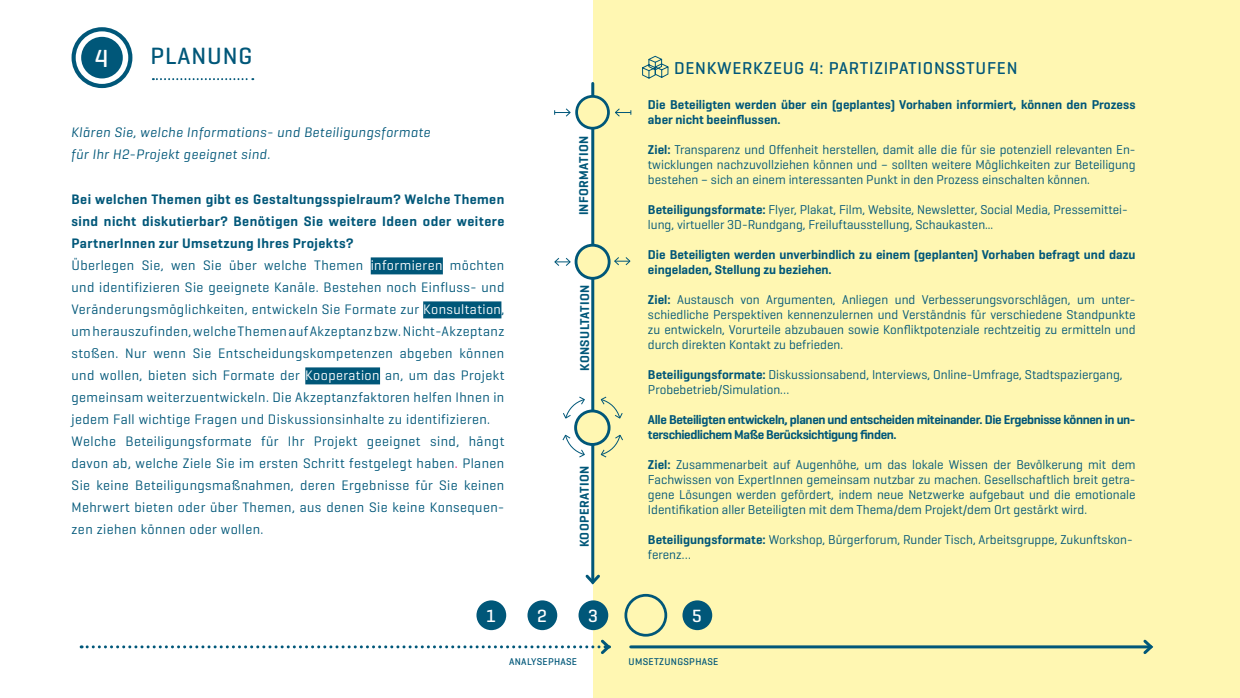
<style>
.page{position:relative;width:1240px;height:698px;background:#fff}
.page>*{position:absolute;margin:0;border:0;box-sizing:border-box;transform-origin:0 0}
.t1{font:500 25.2px "Geogrotesque";color:#fff}
.t2{font:500 24px "Geogrotesque";letter-spacing:.04em;color:#005779}
.t3{font:500 18px "Geogrotesque";color:#fff}
.t4{font:500 17.5px "Geogrotesque";letter-spacing:.04em;color:#005779}
.t5{font:14px/22px "Geogrotesque";letter-spacing:.03em;color:#005779}
.t6{font:italic 14px/22px "Geogrotesque";letter-spacing:.03em;color:#005779}
.t7{font:13px/15px "Geogrotesque";color:#005779;text-align:justify}
.t8{font:600 13px/15px "Geogrotesque";color:#005779}
.t9{font:600 13px/15px "Geogrotesque";letter-spacing:-.03em;color:#005779}
.t10{font:600 13px "Geogrotesque";letter-spacing:.03em;color:#005779}
.t11{font:500 10px "Geogrotesque";letter-spacing:.03em;color:#005779}
.s1{font-weight:600}
.s2{color:#fff}
.s3{color:#e6007d}
</style>
<div class="page">
<div style="left:371px;top:257px;width:72px;height:17px;background:#005779"></div>
<div style="left:423px;top:301px;width:78px;height:17px;background:#005779"></div>
<div style="left:305px;top:367px;width:75px;height:17px;background:#005779"></div>
<div style="left:594px;top:0;width:646px;height:698px;background:#fff7b2"></div>
<div style="left:476px;top:600px;width:30px;height:30px;background:#005779;border-radius:50%"></div>
<div style="left:527px;top:600px;width:30px;height:30px;background:#005779;border-radius:50%"></div>
<div style="left:579px;top:600px;width:29px;height:30px;background:#005779;border-radius:50%"></div>
<div style="left:682px;top:600px;width:30px;height:30px;background:#005779;border-radius:50%"></div>
<svg style="left:642px;top:56px;width:27px;height:23px"></svg>
<div style="left:72px;top:27px;width:60px;height:61px;border:4px solid #005779;border-radius:50%"></div>
<div style="left:81px;top:37px;width:42px;height:41px;background:#005779;border-radius:50%"></div>
<svg style="left:153px;top:78px;width:100px;height:2px"></svg>
<div style="left:624px;top:594px;width:43px;height:43px;border:3px solid #005779;border-radius:50%"></div>
<svg style="left:81px;top:637px;width:530px;height:20px"></svg>
<hr style="left:631px;top:645px;width:520px;height:3px;background:#005779">
<svg style="left:1141px;top:639px;width:13px;height:15px"></svg>
<hr style="left:591px;top:83px;width:3px;height:499px;background:#005779">
<svg style="left:585px;top:572px;width:15px;height:15px"></svg>
<div style="left:576px;top:96px;width:33px;height:33px;border:3px solid #005779;border-radius:50%"></div>
<svg style="left:615px;top:108px;width:16px;height:9px"></svg>
<svg style="left:554px;top:108px;width:17px;height:9px"></svg>
<svg style="left:554px;top:258px;width:17px;height:8px"></svg>
<div style="left:577px;top:96px;width:31px;height:32px;background:#fff7b2;border-radius:50%"></div>
<div style="left:575px;top:95px;width:35px;height:35px;border:3px solid #005779;border-radius:50%"></div>
<div style="left:575px;top:244px;width:36px;height:36px;border:3px solid #005779;border-radius:50%"></div>
<svg style="left:562px;top:396px;width:61px;height:62px"></svg>
<div style="left:574px;top:410px;width:37px;height:36px;border:3px solid #005779;border-radius:50%"></div>
<svg style="left:578px;top:247px;width:53px;height:31px"></svg>
<h1 class="t1" style="left:95px;top:43px;width:15px">4</h1>
<h2 class="t2" style="left:150px;top:41px;width:104px">PLANUNG</h2>
<p class="t6" style="left:72px;top:120px;width:361px">Klären Sie, welche Informations- und Beteiligungsformate für Ihr H2-Projekt geeignet sind.</p>
<p class="t5" style="left:72px;top:188px;width:434px"><span class="s1">Bei welchen Themen gibt es Gestaltungsspielraum? Welche Themen sind nicht diskutierbar? Benötigen Sie weitere Ideen oder weitere PartnerInnen zur Umsetzung Ihres Projekts?<br></span>Überlegen Sie, wen Sie über welche Themen <span class="s2">informieren</span> möchten und identifizieren Sie geeignete Kanäle. Bestehen noch Einfluss- und Veränderungsmöglichkeiten, entwickeln Sie Formate zur <span class="s2">Konsultation</span>, um herauszufinden, welche Themen auf Akzeptanz bzw. Nicht-Akzeptanz stoßen. Nur wenn Sie Entscheidungskompetenzen abgeben können und wollen, bieten sich Formate der <span class="s2">Kooperation</span> an, um das Projekt gemeinsam weiterzuentwickeln. Die Akzeptanzfaktoren helfen Ihnen in jedem Fall wichtige Fragen und Diskussionsinhalte zu identifizieren.<br>Welche Beteiligungsformate für Ihr Projekt geeignet sind, hängt davon ab, welche Ziele Sie im ersten Schritt festgelegt haben<span class="s3">.</span> Planen Sie keine Beteiligungsmaßnahmen, deren Ergebnisse für Sie keinen Mehrwert bieten oder über Themen, aus denen Sie keine Konsequen&shy;zen ziehen können oder wollen.</p>
<p class="t10" style="left:575px;top:215px;width:82px;rotate:-90deg">INFORMATION</p>
<p class="t10" style="left:577px;top:371px;width:88px;rotate:-90deg">KONSULTATION</p>
<p class="t10" style="left:576px;top:547px;width:83px;rotate:-90deg">KOOPERATION</p>
<h3 class="t4" style="left:674px;top:57px;width:345px">DENKWERKZEUG 4: PARTIZIPATIONSSTUFEN</h3>
<p class="t8" style="left:648px;top:97px;width:489px">Die Beteiligten werden über ein (geplantes) Vorhaben informiert, können den Prozess aber nicht beeinflussen.</p>
<p class="t7" style="left:648px;top:142px;width:489px"><span class="s1">Ziel:</span> Transparenz und Offenheit herstellen, damit alle die für sie potenziell relevanten En&shy;twicklungen nachzuvollziehen können und – sollten weitere Möglichkeiten zur Beteiligung bestehen – sich an einem interessanten Punkt in den Prozess einschalten können.</p>
<p class="t7" style="left:648px;top:202px;width:481px"><span class="s1">Beteiligungsformate:</span> Flyer, Plakat, Film, Website, Newsletter, Social Media, Pressemittei&shy;lung, virtueller 3D-Rundgang, Freiluftausstellung, Schaukasten...</p>
<p class="t8" style="left:648px;top:247px;width:489px">Die Beteiligten werden unverbindlich zu einem (geplanten) Vorhaben befragt und dazu eingeladen, Stellung zu beziehen.</p>
<p class="t7" style="left:648px;top:292px;width:489px"><span class="s1">Ziel:</span> Austausch von Argumenten, Anliegen und Verbesserungsvorschlägen, um unter&shy;schiedliche Perspektiven kennenzulernen und Verständnis für verschiedene Standpunkte zu entwickeln, Vorurteile abzubauen sowie Konfliktpotenziale rechtzeitig zu ermitteln und durch direkten Kontakt zu befrieden.</p>
<p class="t7" style="left:648px;top:367px;width:476px"><span class="s1">Beteiligungsformate:</span> Diskussionsabend, Interviews, Online-Umfrage, Stadtspaziergang,<br>Probebetrieb/Simulation…</p>
<p class="t9" style="left:648px;top:412px;width:489px">Alle Beteiligten entwickeln, planen und entscheiden miteinander. Die Ergebnisse können in un&shy;terschiedlichem Maße Berücksichtigung finden.</p>
<p class="t7" style="left:648px;top:457px;width:489px"><span class="s1">Ziel:</span> Zusammenarbeit auf Augenhöhe, um das lokale Wissen der Bevölkerung mit dem Fachwissen von ExpertInnen gemeinsam nutzbar zu machen. Gesellschaftlich breit getra&shy;gene Lösungen werden gefördert, indem neue Netzwerke aufgebaut und die emotionale Identifikation aller Beteiligten mit dem Thema/dem Projekt/dem Ort gestärkt wird.</p>
<p class="t7" style="left:648px;top:532px;width:486px"><span class="s1">Beteiligungsformate:</span> Workshop, Bürgerforum, Runder Tisch, Arbeitsgruppe, Zukunftskon&shy;ferenz…</p>
<h3 class="t3" style="left:486px;top:605px;width:11px">1</h3>
<h3 class="t3" style="left:537px;top:605px;width:11px">2</h3>
<h3 class="t3" style="left:588px;top:605px;width:11px">3</h3>
<h3 class="t3" style="left:692px;top:605px;width:11px">5</h3>
<p class="t11" style="left:509px;top:656px;width:70px">ANALYSEPHASE</p>
<p class="t11" style="left:629px;top:656px;width:91px">UMSETZUNGSPHASE</p>
</div>
